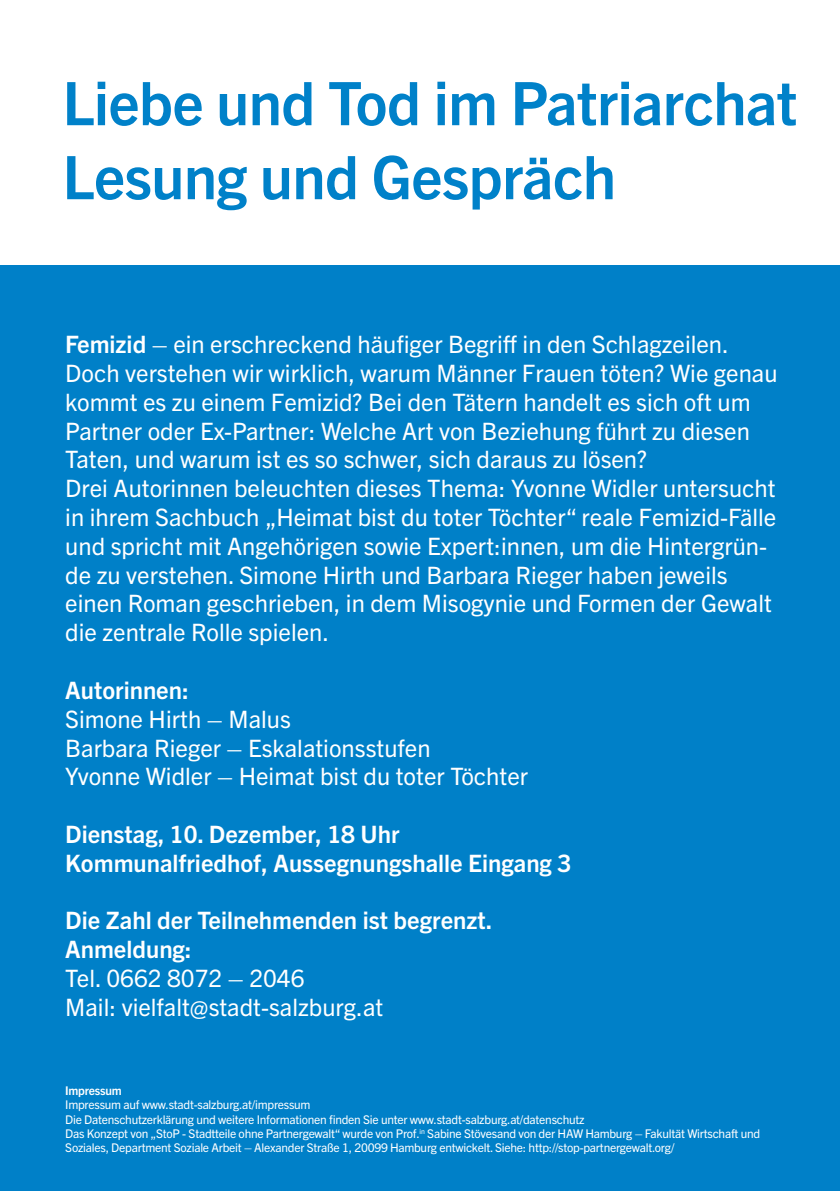
<style>
.page{position:relative;width:840px;height:1191px;background:#fff}
.page>*{position:absolute;margin:0;border:0;box-sizing:border-box;transform-origin:0 0}
.t1{font:700 60px/74px "Trade Gothic Next LT Pro";letter-spacing:-.01em;color:#0081c9}
.t2{font:24px/28.8px "Trade Gothic Next LT Pro";color:#fff}
.t3{font:700 24px/28.8px "Trade Gothic Next LT Pro";color:#fff}
.t4{font:12px/14.4px "Trade Gothic Next LT Pro";letter-spacing:-.02em;color:#fff}
.t5{font:700 12px "Trade Gothic Next LT Pro";letter-spacing:-.02em;color:#fff}
.s1{font-weight:700}
</style>
<div class="page">
<div style="left:0;top:265px;width:839px;height:926px;background:#0080c8"></div>
<h1 class="t1" style="left:62px;top:62px;width:736px">Liebe und Tod im Patriarchat<br>Lesung und Gespräch</h1>
<p class="t2" style="left:65px;top:328px;width:713px"><span class="s1">Femizid</span> – ein erschreckend häufiger Begriff in den Schlagzeilen.<br>Doch verstehen wir wirklich, warum Männer Frauen töten? Wie genau kommt es zu einem Femizid? Bei den Tätern handelt es sich oft um Partner oder Ex-Partner: Welche Art von Beziehung führt zu diesen Taten, und warum ist es so schwer, sich daraus zu lösen?<br>Drei Autorinnen beleuchten dieses Thema: Yvonne Widler untersucht in ihrem Sachbuch „Heimat bist du toter Töchter“ reale Femizid-Fälle und spricht mit Angehörigen sowie Expert:innen, um die Hintergrün&shy;de zu verstehen. Simone Hirth und Barbara Rieger haben jeweils einen Roman geschrieben, in dem Misogynie und Formen der Gewalt die zentrale Rolle spielen.</p>
<p class="t3" style="left:65px;top:674px;width:125px">Autorinnen:</p>
<p class="t2" style="left:65px;top:703px;width:464px">Simone Hirth – Malus<br>Barbara Rieger – Eskalationsstufen<br>Yvonne Widler – Heimat bist du toter Töchter</p>
<p class="t3" style="left:65px;top:818px;width:507px">Dienstag, 10. Dezember, 18 Uhr<br>Kommunalfriedhof, Aussegnungshalle Eingang 3</p>
<p class="t3" style="left:65px;top:904px;width:428px">Die Zahl der Teilnehmenden ist begrenzt.<br>Anmeldung:</p>
<p class="t2" style="left:65px;top:962px;width:319px">Tel. 0662 8072 – 2046<br>Mail: vielfalt@stadt-salzburg.at</p>
<p class="t5" style="left:65px;top:1082px;width:58px">Impressum</p>
<p class="t4" style="left:65px;top:1096px;width:696px">Impressum auf www.stadt-salzburg.at/impressum<br>Die Datenschutzerklärung und weitere Informationen finden Sie unter www.stadt-salzburg.at/datenschutz<br>Das Konzept von „StoP - Stadtteile ohne Partnergewalt“ wurde von Prof.<sup>in</sup> Sabine Stövesand von der HAW Hamburg – Fakultät Wirtschaft und Soziales, Department Soziale Arbeit – Alexander Straße 1, 20099 Hamburg entwickelt. Siehe: http://stop-partnergewalt.org/</p>
</div>
